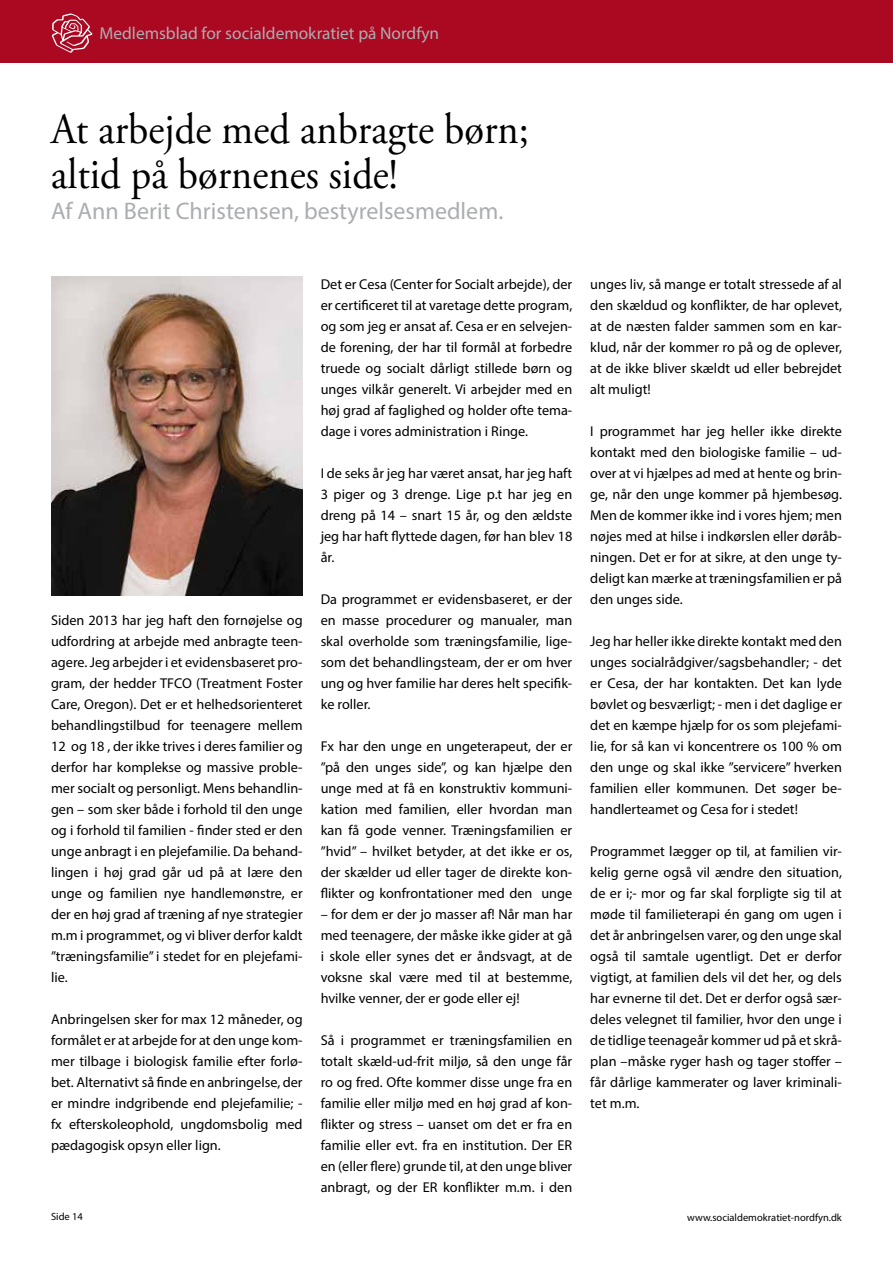
<style>
.page{position:relative;width:893px;height:1263px;background:#fff}
.page>*{position:absolute;margin:0;border:0;box-sizing:border-box;transform-origin:0 0}
.t1{font:43.5px/45px "Adobe Garamond Pro";color:#000;scale:.93 1}
.t2{font:24px "Myriad Pro";color:#acadb0}
.t3{font:17.25px "Myriad Pro";color:#acadb0}
.t4{font:14.25px/21px "Myriad Pro";color:#000;text-align:justify}
.t5{font:10.5px "Myriad Pro";color:#000}
</style>
<div class="page">
<div style="left:0;top:0;width:893px;height:62px;background:#ab0822"></div>
<svg style="left:52px;top:13px;width:40px;height:39px"></svg>
<img style="left:52px;top:277px;width:251px;height:318px">
<p class="t3" style="left:99px;top:22px;width:341px">Medlemsblad for socialdemokratiet på Nordfyn</p>
<h1 class="t1" style="left:51px;top:108px;width:515px">At arbejde med anbragte børn; altid på børnenes side!</h1>
<h2 class="t2" style="left:51px;top:196px;width:454px">Af Ann Berit Christensen, bestyrelsesmedlem.</h2>
<p class="t4" style="left:51px;top:609px;width:253px">Siden 2013 har jeg haft den fornøjelse og udfordring at arbejde med anbragte teen&shy;agere. Jeg arbejder i et evidensbaseret pro&shy;gram, der hedder TFCO (Treatment Foster Care, Oregon). Det er et helhedsorienteret behandlingstilbud for teenagere mellem 12 og 18 , der ikke trives i deres familier og derfor har komplekse og massive proble&shy;mer socialt og personligt. Mens behandlin&shy;gen – som sker både i forhold til den unge og i forhold til familien - finder sted er den unge anbragt i en plejefamilie. Da behand&shy;lingen i høj grad går ud på at lære den unge og familien nye handlemønstre, er der en høj grad af træning af nye strategier m.m i programmet, og vi bliver derfor kaldt ”træningsfamilie” i stedet for en plejefami&shy;lie.</p>
<p class="t4" style="left:51px;top:1008px;width:253px">Anbringelsen sker for max 12 måneder, og formålet er at arbejde for at den unge kom&shy;mer tilbage i biologisk familie efter forlø&shy;bet. Alternativt så finde en anbringelse, der er mindre indgribende end plejefamilie; - fx efterskoleophold, ungdomsbolig med pædagogisk opsyn eller lign.</p>
<p class="t5" style="left:51px;top:1210px;width:33px">Side 14</p>
<p class="t4" style="left:321px;top:273px;width:253px">Det er Cesa (Center for Socialt arbejde), der er certificeret til at varetage dette program, og som jeg er ansat af. Cesa er en selvejen&shy;de forening, der har til formål at forbedre truede og socialt dårligt stillede børn og unges vilkår generelt. Vi arbejder med en høj grad af faglighed og holder ofte tema&shy;dage i vores administration i Ringe.</p>
<p class="t4" style="left:321px;top:462px;width:253px">I de seks år jeg har været ansat, har jeg haft 3 piger og 3 drenge. Lige p.t har jeg en dreng på 14 – snart 15 år, og den ældste jeg har haft flyttede dagen, før han blev 18 år.</p>
<p class="t4" style="left:321px;top:588px;width:253px">Da programmet er evidensbaseret, er der en masse procedurer og manualer, man skal overholde som træningsfamilie, lige&shy;som det behandlingsteam, der er om hver ung og hver familie har deres helt specifik&shy;ke roller.</p>
<p class="t4" style="left:321px;top:735px;width:253px">Fx har den unge en ungeterapeut, der er ”på den unges side”, og kan hjælpe den unge med at få en konstruktiv kommuni&shy;kation med familien, eller hvordan man kan få gode venner. Træningsfamilien er ”hvid” – hvilket betyder, at det ikke er os, der skælder ud eller tager de direkte kon&shy;flikter og konfrontationer med den unge</p>
<p class="t4" style="left:321px;top:904px;width:253px">– for dem er der jo masser af! Når man har med teenagere, der måske ikke gider at gå i skole eller synes det er åndsvagt, at de voksne skal være med til at bestemme, hvilke venner, der er gode eller ej!</p>
<p class="t4" style="left:321px;top:1030px;width:253px">Så i programmet er træningsfamilien en totalt skæld-ud-frit miljø, så den unge får ro og fred. Ofte kommer disse unge fra en familie eller miljø med en høj grad af kon&shy;flikter og stress – uanset om det er fra en familie eller evt. fra en institution. Der ER en (eller flere) grunde til, at den unge bliver anbragt, og der ER konflikter m.m. i den</p>
<p class="t4" style="left:590px;top:274px;width:253px">unges liv, så mange er totalt stressede af al den skældud og konflikter, de har oplevet, at de næsten falder sammen som en kar&shy;klud, når der kommer ro på og de oplever, at de ikke bliver skældt ud eller bebrejdet alt muligt!</p>
<p class="t4" style="left:590px;top:421px;width:253px">I programmet har jeg heller ikke direkte kontakt med den biologiske familie – ud&shy;over at vi hjælpes ad med at hente og brin&shy;ge, når den unge kommer på hjembesøg.<br>Men de kommer ikke ind i vores hjem; men nøjes med at hilse i indkørslen eller døråb&shy;ningen. Det er for at sikre, at den unge ty&shy;deligt kan mærke at træningsfamilien er på den unges side.</p>
<p class="t4" style="left:590px;top:631px;width:253px">Jeg har heller ikke direkte kontakt med den unges socialrådgiver/sagsbehandler; - det er Cesa, der har kontakten. Det kan lyde bøvlet og besværligt; - men i det daglige er det en kæmpe hjælp for os som plejefami&shy;lie, for så kan vi koncentrere os 100 % om den unge og skal ikke ”servicere” hverken familien eller kommunen. Det søger be&shy;handlerteamet og Cesa for i stedet!</p>
<p class="t4" style="left:590px;top:841px;width:253px">Programmet lægger op til, at familien vir&shy;kelig gerne også vil ændre den situation, de er i;- mor og far skal forpligte sig til at møde til familieterapi én gang om ugen i det år anbringelsen varer, og den unge skal også til samtale ugentligt. Det er derfor vigtigt, at familien dels vil det her, og dels har evnerne til det. Det er derfor også sær&shy;deles velegnet til familier, hvor den unge i de tidlige teenageår kommer ud på et skrå&shy;plan –måske ryger hash og tager stoffer – får dårlige kammerater og laver kriminali&shy;tet m.m.</p>
<p class="t5" style="left:687px;top:1211px;width:156px">www.socialdemokratiet-nordfyn.dk</p>
</div>
